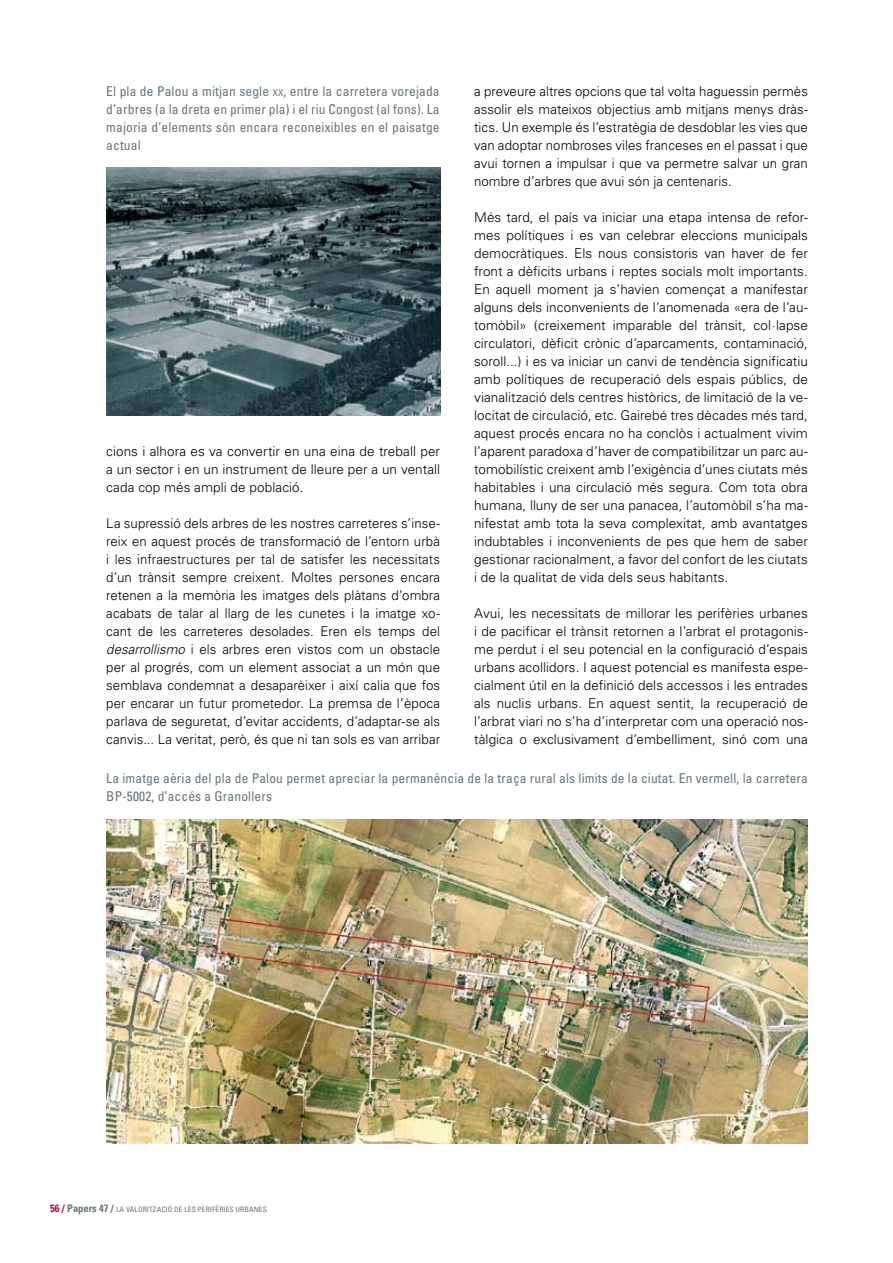
<style>
.page{position:relative;width:893px;height:1263px;background:#fff}
.page>*{position:absolute;margin:0;border:0;box-sizing:border-box;transform-origin:0 0}
.t1{font:300 13.5px/18px "Univers";letter-spacing:.005em;color:#000;text-align:justify}
.t2{font:condensed 13.5px/18px "Univers";letter-spacing:.01em;color:#66757e}
.t3{font:700 condensed 10.5px "Univers";color:#66757e}
.t4{font:condensed 7.5px "Univers";letter-spacing:.01em;color:#66757e}
.s1{font-size:9.45px}
.s2{font-style:italic}
.s3{color:#b30033}
.s4{font-weight:400;font-size:7.5px}
</style>
<div class="page">
<img style="left:106px;top:168px;width:334px;height:247px">
<img style="left:106px;top:819px;width:702px;height:325px">
<p class="t2" style="left:106px;top:82px;width:335px;text-align:justify">El pla de Palou a mitjan segle <span class="s1">xx</span>, entre la carretera vorejada d’arbres (a la dreta en primer pla) i el riu Congost (al fons). La majoria d’elements són encara reconeixibles en el paisatge actual</p>
<p class="t1" style="left:106px;top:442px;width:335px">cions i alhora es va convertir en una eina de treball per a un sector i en un instrument de lleure per a un ventall cada cop més ampli de població.</p>
<p class="t1" style="left:106px;top:514px;width:335px">La supressió dels arbres de les nostres carreteres s’inse&shy;reix en aquest procés de transformació de l’entorn urbà i les infraestructures per tal de satisfer les necessitats d’un trànsit sempre creixent. Moltes persones encara retenen a la memòria les imatges dels plàtans d’ombra acabats de talar al llarg de les cunetes i la imatge xo&shy;cant de les carreteres desolades. Eren els temps del <span class="s2">desarrollismo</span> i els arbres eren vistos com un obstacle per al progrés, com un element associat a un món que semblava condemnat a desaparèixer i així calia que fos per encarar un futur prometedor. La premsa de l’època parlava de seguretat, d’evitar accidents, d’adaptar-se als canvis... La veritat, però, és que ni tan sols es van arribar</p>
<p class="t1" style="left:474px;top:82px;width:335px">a preveure altres opcions que tal volta haguessin permès assolir els mateixos objectius amb mitjans menys dràs&shy;tics. Un exemple és l’estratègia de desdoblar les vies que van adoptar nombroses viles franceses en el passat i que avui tornen a impulsar i que va permetre salvar un gran nombre d’arbres que avui són ja centenaris.</p>
<p class="t1" style="left:474px;top:208px;width:335px">Més tard, el país va iniciar una etapa intensa de refor&shy;mes polítiques i es van celebrar eleccions municipals democràtiques. Els nous consistoris van haver de fer front a dèficits urbans i reptes socials molt importants.<br>En aquell moment ja s’havien començat a manifestar alguns dels inconvenients de l’anomenada «era de l’au&shy;tomòbil» (creixement imparable del trànsit, col·lapse circulatori, dèficit crònic d’aparcaments, contaminació, soroll...) i es va iniciar un canvi de tendència significatiu amb polítiques de recuperació dels espais públics, de vianalització dels centres històrics, de limitació de la ve&shy;locitat de circulació, etc. Gairebé tres dècades més tard, aquest procés encara no ha conclòs i actualment vivim l’aparent paradoxa d’haver de compatibilitzar un parc au&shy;tomobilístic creixent amb l’exigència d’unes ciutats més habitables i una circulació més segura. Com tota obra humana, lluny de ser una panacea, l’automòbil s’ha ma&shy;nifestat amb tota la seva complexitat, amb avantatges indubtables i inconvenients de pes que hem de saber gestionar racionalment, a favor del confort de les ciutats i de la qualitat de vida dels seus habitants.</p>
<p class="t1" style="left:474px;top:604px;width:335px">Avui, les necessitats de millorar les perifèries urbanes i de pacificar el trànsit retornen a l’arbrat el protagonis&shy;me perdut i el seu potencial en la configuració d’espais urbans acollidors. I aquest potencial es manifesta espe&shy;cialment útil en la definició dels accessos i les entrades als nuclis urbans. En aquest sentit, la recuperació de l’arbrat viari no s’ha d’interpretar com una operació nos&shy;tàlgica o exclusivament d’embelliment, sinó com una</p>
<p class="t2" style="left:106px;top:769px;width:703px">La imatge aèria del pla de Palou permet apreciar la permanència de la traça rural als límits de la ciutat. En vermell, la carretera<br>BP-5002, d’accés a Granollers</p>
<p class="t3" style="left:50px;top:1202px;width:81px"><span class="s3">56 /</span> Papers 47 / <span class="s4">LA VALO</span></p>
<p class="t4" style="left:143px;top:1205px;width:125px">RITZACI Ó D E LES PERIFÈRI ES URBAN ES</p>
</div>
